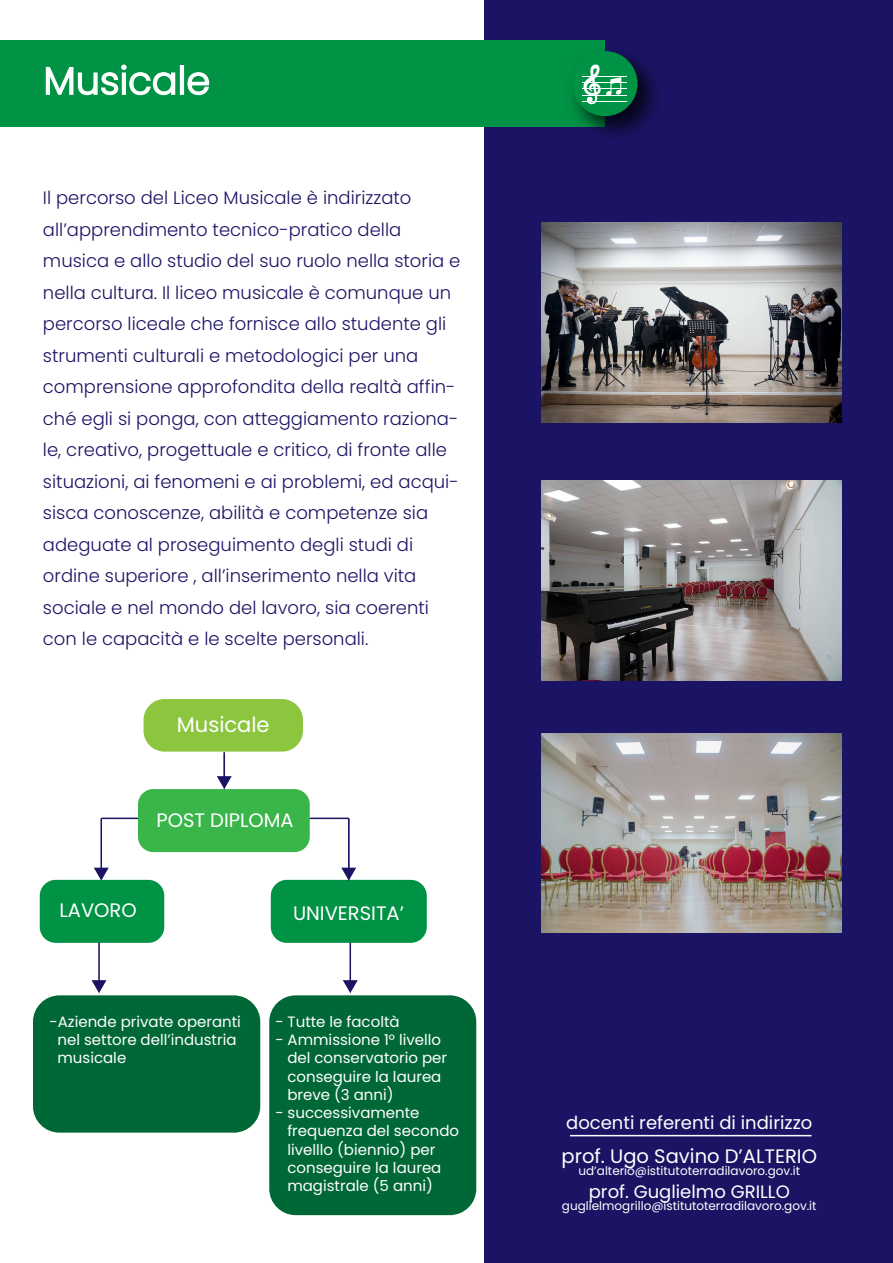
<style>
.page{position:relative;width:893px;height:1263px;background:#fff}
.page>*{position:absolute;margin:0;border:0;box-sizing:border-box;transform-origin:0 0}
.t1{font:300 38.25px "Poppins";color:#fff}
.t2{font:21px "Poppins";color:#fff}
.t3{font:19.5px "Poppins";color:#fff}
.t4{font:300 18px/31.5px "Poppins";color:#1b1464}
.t5{font:18px "Poppins";color:#fff}
.t6{font:15px/18.3px "Poppins";color:#fff}
.t7{font:12px "Poppins";color:#fff}
</style>
<div class="page">
<hr style="left:98px;top:907px;width:2px;height:75px;background:#1b1464">
<svg style="left:92px;top:980px;width:14px;height:13px"></svg>
<hr style="left:350px;top:907px;width:1px;height:75px;background:#1b1464">
<svg style="left:343px;top:980px;width:15px;height:13px"></svg>
<hr style="left:100px;top:818px;width:2px;height:52px;background:#1b1464">
<svg style="left:94px;top:868px;width:15px;height:12px"></svg>
<hr style="left:101px;top:818px;width:39px;height:1px;background:#1b1464">
<div style="left:138px;top:789px;width:172px;height:63px;background:#39b54a;border-radius:15px"></div>
<svg style="left:217px;top:752px;width:15px;height:37px"></svg>
<div style="left:484px;top:0;width:409px;height:1263px;background:#1b1464"></div>
<div style="left:144px;top:699px;width:159px;height:53px;background:#8cc63f;border-radius:21px"></div>
<div style="left:40px;top:880px;width:124px;height:63px;background:#009245;border-radius:16px"></div>
<div style="left:271px;top:880px;width:156px;height:63px;background:#009245;border-radius:16px"></div>
<div style="left:33px;top:995px;width:227px;height:138px;background:#006837;border-radius:26px"></div>
<div style="left:269px;top:995px;width:207px;height:220px;background:#006837;border-radius:26px"></div>
<div style="left:0;top:40px;width:605px;height:87px;background:#009245"></div>
<img style="left:573px;top:51px;width:83px;height:85px">
<div style="left:572px;top:51px;width:65px;height:65px;background:#009245;border-radius:50%"></div>
<svg style="left:45px;top:64px;width:131px;height:32px"></svg>
<div style="left:180px;top:65px;width:4px;height:30px;border:2px solid #fff"></div>
<svg style="left:187px;top:72px;width:23px;height:24px"></svg>
<hr style="left:348px;top:818px;width:2px;height:52px;background:#1b1464">
<svg style="left:341px;top:868px;width:15px;height:13px"></svg>
<hr style="left:310px;top:818px;width:39px;height:1px;background:#1b1464">
<hr style="left:570px;top:1135px;width:242px;height:1px;background:#fff">
<svg style="left:583px;top:64px;width:38px;height:40px"></svg>
<hr style="left:582px;top:76px;width:45px;height:1px;background:#fff">
<hr style="left:582px;top:101px;width:45px;height:1px;background:#fff">
<hr style="left:582px;top:95px;width:45px;height:1px;background:#fff">
<hr style="left:582px;top:88px;width:45px;height:1px;background:#fff">
<hr style="left:582px;top:82px;width:45px;height:1px;background:#fff">
<img style="left:542px;top:222px;width:300px;height:200px">
<img style="left:541px;top:480px;width:300px;height:200px">
<img style="left:542px;top:734px;width:300px;height:198px">
<h1 class="t1" style="left:44px;top:59px;width:168px">Musicale</h1>
<p class="t4" style="left:43px;top:182px;width:419px">Il percorso del Liceo Musicale è indirizzato all’apprendimento tecnico-pratico della musica e allo studio del suo ruolo nella storia e nella cultura. Il liceo musicale è comunque un percorso liceale che fornisce allo studente gli strumenti culturali e metodologici per una comprensione approfondita della realtà affin&shy;ché egli si ponga, con atteggiamento raziona&shy;le, creativo, progettuale e critico, di fronte alle situazioni, ai fenomeni e ai problemi, ed acqui&shy;sisca conoscenze, abilità e competenze sia adeguate al proseguimento degli studi di ordine superiore , all’inserimento nella vita sociale e nel mondo del lavoro, sia coerenti con le capacità e le scelte personali.</p>
<p class="t2" style="left:177px;top:713px;width:94px">Musicale</p>
<p class="t3" style="left:156px;top:809px;width:139px">POST DIPLOMA</p>
<p class="t3" style="left:60px;top:899px;width:79px">LAVORO</p>
<p class="t3" style="left:293px;top:902px;width:112px">UNIVERSITA’</p>
<p class="t6" style="left:58px;top:1012px;width:185px;text-indent:-8px">-Aziende private operanti nel settore dell’industria musicale</p>
<p class="t6" style="left:275px;top:1012px;width:126px">- Tutte le facoltà</p>
<p class="t6" style="left:287px;top:1030px;width:161px;text-indent:-12px">- Ammissione 1° livello del conservatorio per conseguire la laurea breve (3 anni)</p>
<p class="t6" style="left:287px;top:1104px;width:173px;text-indent:-12px">- successivamente frequenza del secondo livelllo (biennio) per conseguire la laurea magistrale (5 anni)</p>
<p class="t5" style="left:566px;top:1112px;width:248px">docenti referenti di indirizzo</p>
<p class="t3" style="left:562px;top:1145px;width:257px">prof. Ugo Savino D’ALTERIO</p>
<p class="t7" style="left:578px;top:1164px;width:223px">ud’alterio@istitutoterradilavoro.gov.it</p>
<p class="t5" style="left:589px;top:1181px;width:202px">prof. Guglielmo GRILLO</p>
<p class="t7" style="left:562px;top:1198px;width:256px">guglielmogrillo@istitutoterradilavoro.gov.it</p>
</div>
